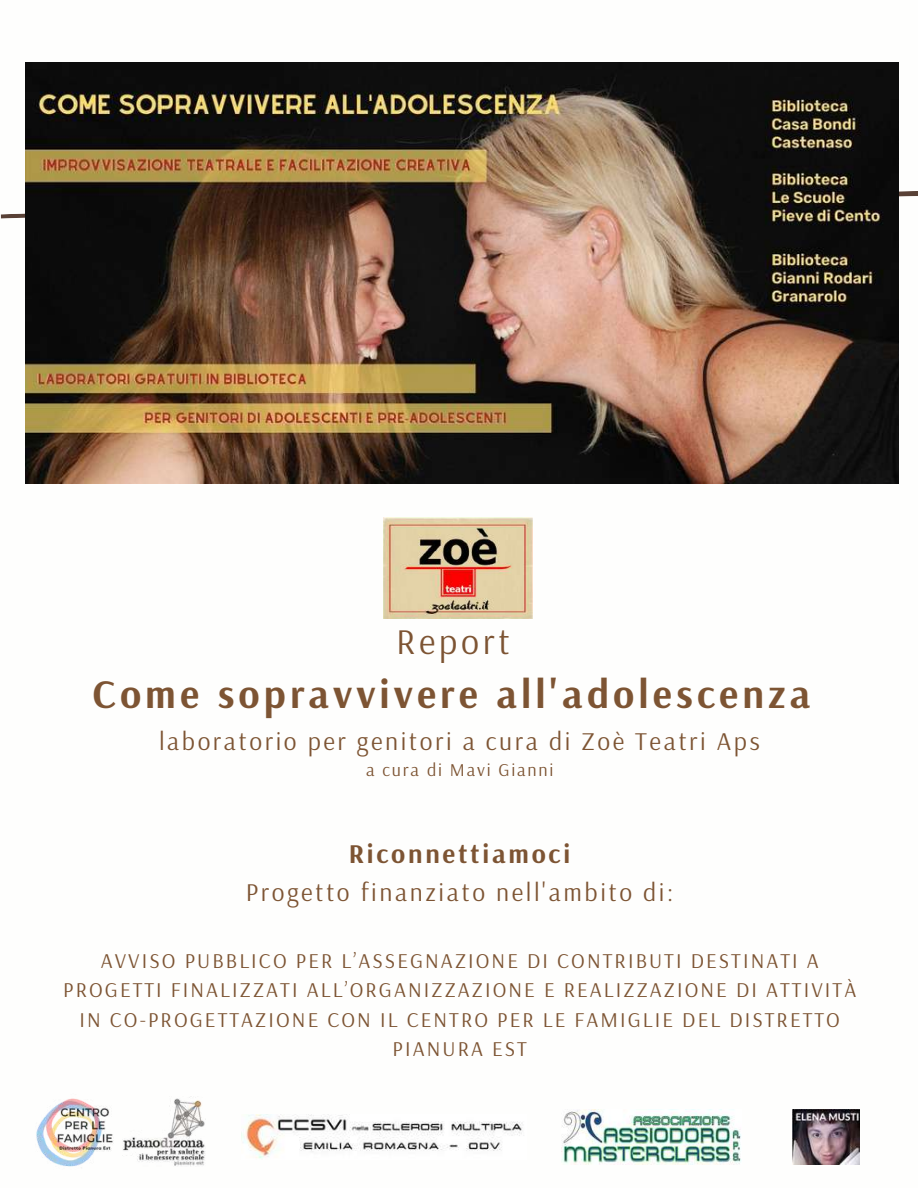
<style>
.page{position:relative;width:918px;height:1188px;background:#fff}
.page>*{position:absolute;margin:0;border:0;box-sizing:border-box;transform-origin:0 0}
.t1{font:700 40.5px "Arsenal";letter-spacing:.1em;color:#7d5433}
.t2{font:36px "Arsenal";letter-spacing:.1em;color:#7d5433}
.t3{font:700 27px "Arsenal";letter-spacing:.1em;color:#7d5433}
.t4{font:25.5px "Arsenal";letter-spacing:.1em;color:#7d5433}
.t5{font:21px/29.2px "Arsenal";letter-spacing:.1em;color:#7d5433;text-align:center}
.t6{font:18px "Arsenal";letter-spacing:.1em;color:#7d5433}
</style>
<div class="page">
<svg style="left:1px;top:213px;width:24px;height:6px"></svg>
<svg style="left:898px;top:190px;width:20px;height:12px"></svg>
<img style="left:25px;top:62px;width:873px;height:421px">
<img style="left:241px;top:1115px;width:282px;height:44px">
<img style="left:562px;top:1110px;width:179px;height:55px">
<img style="left:793px;top:1110px;width:67px;height:55px">
<img style="left:36px;top:1098px;width:78px;height:70px">
<img style="left:123px;top:1096px;width:83px;height:71px">
<img style="left:384px;top:518px;width:148px;height:101px">
<h2 class="t2" style="left:396px;top:618px;width:115px">Report</h2>
<h1 class="t1" style="left:93px;top:668px;width:719px">Come sopravvivere all'adolescenza</h1>
<p class="t4" style="left:159px;top:724px;width:602px">laboratorio per genitori a cura di Zoè Teatri Aps</p>
<p class="t6" style="left:366px;top:758px;width:189px">a cura di Mavi Gianni</p>
<p class="t3" style="left:349px;top:836px;width:223px">Riconnettiamoci</p>
<p class="t4" style="left:246px;top:875px;width:429px">Progetto finanziato nell'ambito di:</p>
<p class="t5" style="left:63px;top:946px;width:795px">AVVISO PUBBLICO PER L’ASSEGNAZIONE DI CONTRIBUTI DESTINATI A PROGETTI FINALIZZATI ALL’ORGANIZZAZIONE E REALIZZAZIONE DI ATTIVITÀ IN CO-PROGETTAZIONE CON IL CENTRO PER LE FAMIGLIE DEL DISTRETTO PIANURA EST</p>
</div>
